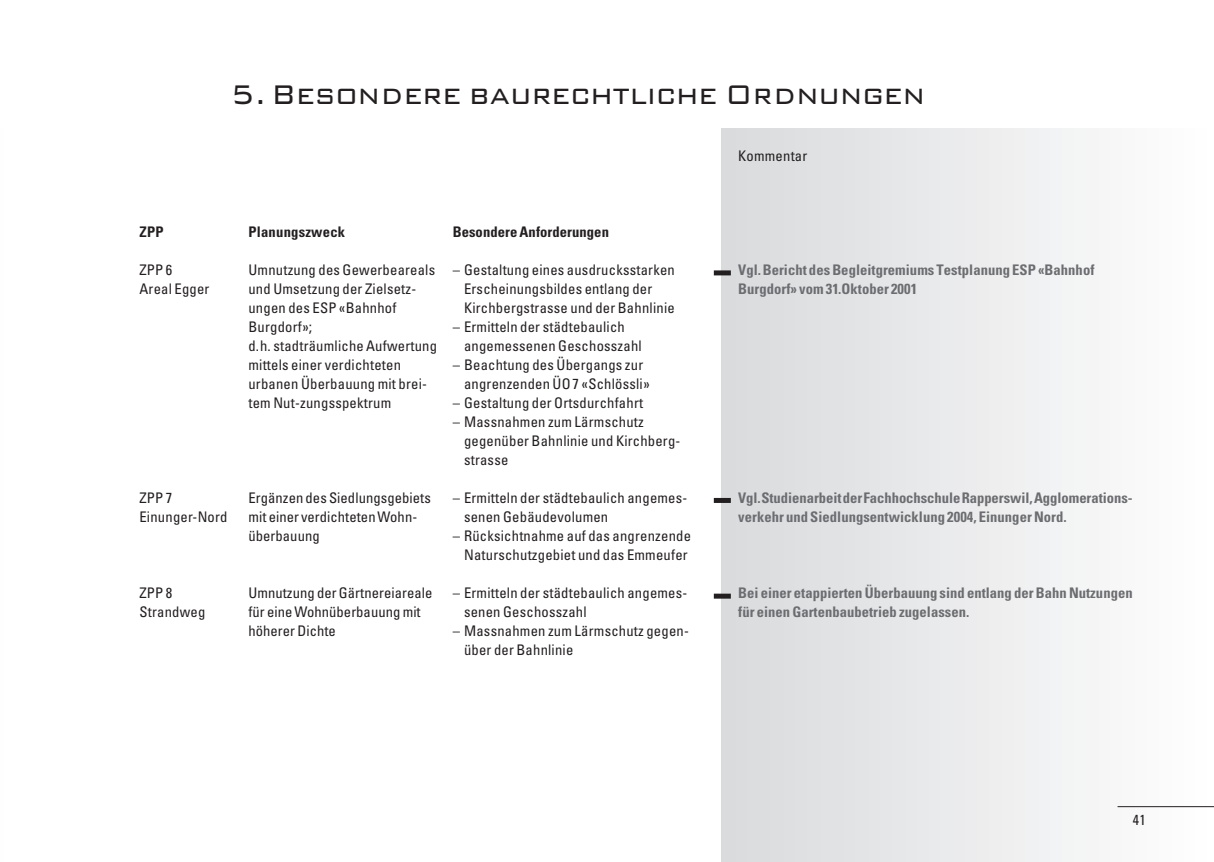
<style>
.page{position:relative;width:1214px;height:862px;background:#fff}
.page>*{position:absolute;margin:0;border:0;box-sizing:border-box;transform-origin:0 0}
.t1{font:300 36px "Bank Gothic BT";color:#231f20;scale:.9 1}
.t2{font:condensed 14.6px/19px "Univers";letter-spacing:.015em;color:#231f20}
.t3{font:700 condensed 14.6px/19px "Univers";letter-spacing:.005em;color:#6c6d70}
.t4{font:700 condensed 14.6px "Univers";letter-spacing:.005em;color:#231f20}
</style>
<div class="page">
<div style="left:721px;top:128px;width:492px;height:734px;background:linear-gradient(to right,#d9dadc,#fefefe)"></div>
<div style="left:713px;top:270px;width:17px;height:5px;background:#231f20"></div>
<div style="left:713px;top:498px;width:17px;height:5px;background:#231f20"></div>
<div style="left:713px;top:593px;width:17px;height:5px;background:#231f20"></div>
<hr style="left:1117px;top:806px;width:96px;height:1px;background:#231f20">
<h1 class="t1" style="left:230px;top:76px;width:773px">5.Besondere baurechtliche Ordnungen</h1>
<p class="t2" style="left:738px;top:146px;width:71px">Kommentar</p>
<p class="t4" style="left:139px;top:223px;width:26px">ZPP</p>
<p class="t2" style="left:139px;top:260px;width:71px">ZPP 6<br>Areal Egger</p>
<p class="t2" style="left:139px;top:488px;width:90px">ZPP 7<br>Einunger-Nord</p>
<p class="t2" style="left:139px;top:583px;width:67px">ZPP 8<br>Strandweg</p>
<p class="t4" style="left:248px;top:223px;width:98px">Planungszweck</p>
<p class="t2" style="left:248px;top:260px;width:190px">Umnutzung des Gewerbeareals und Umsetzung der Zielsetz&shy;ungen des ESP «Bahnhof<br>Burgdorf»;<br>d.h. stadträumliche Aufwertung mittels einer verdichteten urbanen Überbauung mit brei&shy;tem Nut-zungsspektrum</p>
<p class="t2" style="left:248px;top:488px;width:184px">Ergänzen des Siedlungsgebiets mit einer verdichteten Wohn&shy;überbauung</p>
<p class="t2" style="left:248px;top:583px;width:185px">Umnutzung der Gärtnereiareale für eine Wohnüberbauung mit höherer Dichte</p>
<p class="t4" style="left:452px;top:223px;width:158px">Besondere Anforderungen</p>
<p class="t2" style="left:464px;top:260px;width:212px;text-indent:-11px">– Gestaltung eines ausdrucksstarken<br>Erscheinungsbildes entlang der<br>Kirchbergstrasse und der Bahnlinie</p>
<p class="t2" style="left:464px;top:317px;width:179px;text-indent:-11px">– Ermitteln der städtebaulich angemessenen Geschosszahl</p>
<p class="t2" style="left:464px;top:355px;width:187px;text-indent:-11px">– Beachtung des Übergangs zur angrenzenden ÜO 7 «Schlössli»</p>
<p class="t2" style="left:452px;top:393px;width:192px">– Gestaltung der Ortsdurchfahrt</p>
<p class="t2" style="left:464px;top:412px;width:218px;text-indent:-11px">– Massnahmen zum Lärmschutz gegenüber Bahnlinie und Kirchberg&shy;strasse</p>
<p class="t2" style="left:464px;top:488px;width:225px;text-indent:-11px">– Ermitteln der städtebaulich angemes&shy;senen Gebäudevolumen</p>
<p class="t2" style="left:452px;top:526px;width:240px;text-align:center">– Rücksichtnahme auf das angrenzende<br>Naturschutzgebiet und das Emmeufer</p>
<p class="t2" style="left:464px;top:583px;width:225px;text-indent:-11px">– Ermitteln der städtebaulich angemes&shy;senen Geschosszahl</p>
<p class="t2" style="left:464px;top:621px;width:226px;text-indent:-11px">– Massnahmen zum Lärmschutz gegen&shy;über der Bahnlinie</p>
<p class="t3" style="left:738px;top:260px;width:357px">Vgl. Bericht des Begleitgremiums Testplanung ESP «Bahnhof<br>Burgdorf» vom 31.Oktober 2001</p>
<p class="t3" style="left:738px;top:488px;width:396px">Vgl. Studienarbeit der Fachhochschule Rapperswil, Agglomerations&shy;verkehr und Siedlungsentwicklung 2004, Einunger Nord.</p>
<p class="t3" style="left:738px;top:583px;width:396px">Bei einer etappierten Überbauung sind entlang der Bahn Nutzungen für einen Gartenbaubetrieb zugelassen.</p>
<p class="t2" style="left:1132px;top:810px;width:14px">41</p>
</div>
